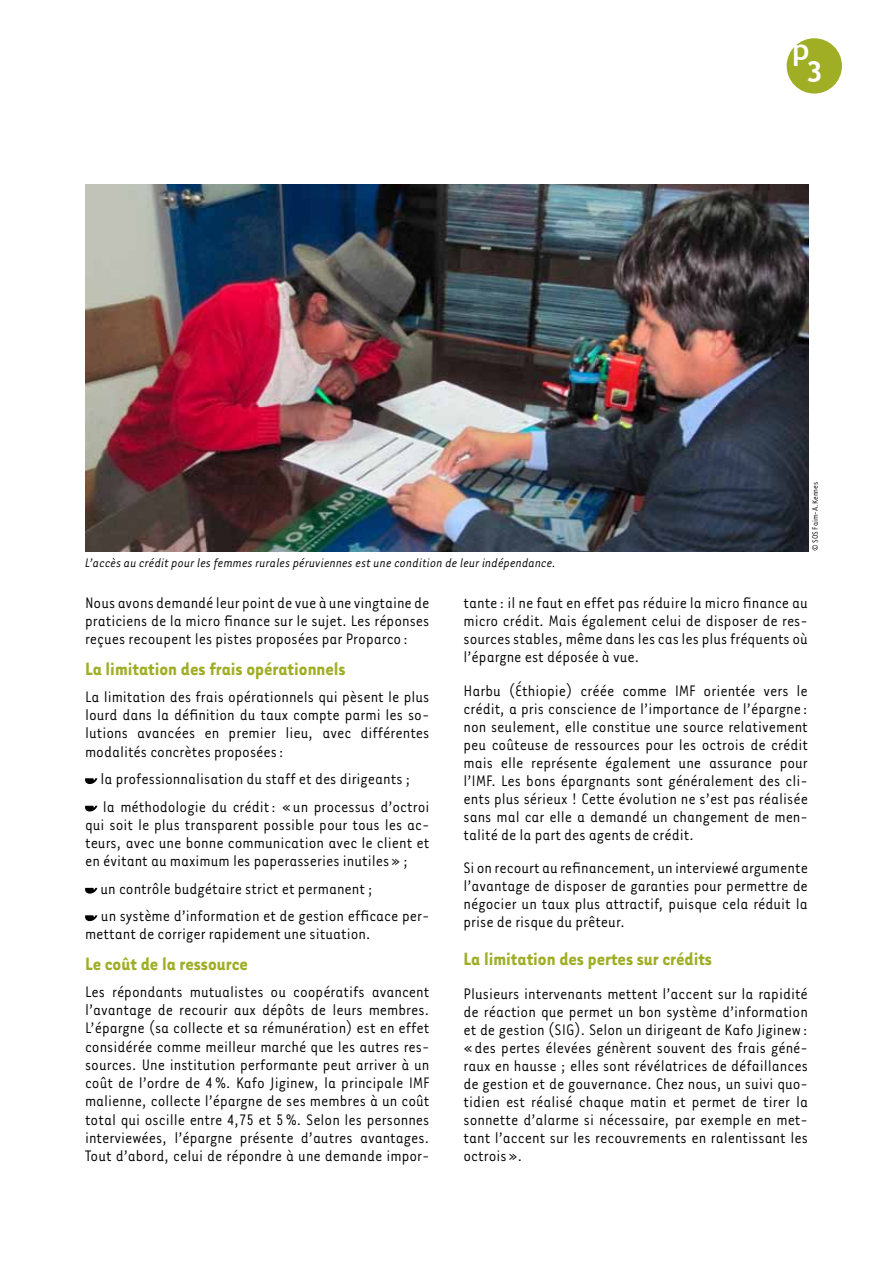
<style>
.page{position:relative;width:893px;height:1263px;background:#fff}
.page>*{position:absolute;margin:0;border:0;box-sizing:border-box;transform-origin:0 0}
.t1{font:700 29.25px/22.5px "Trebuchet MS";color:#fff;text-align:center}
.t2{font:700 20.55px "Tarzana Narrow";color:#9fae25}
.t3{font:17.55px/18px "Tarzana Narrow";color:#000;text-align:justify}
.t4{font:italic 14.25px "Tarzana Narrow";color:#000}
.t5{font:9px "Tarzana Narrow";color:#000}
</style>
<div class="page">
<div style="left:787px;top:38px;width:55px;height:56px;background:#9fae25;border-radius:50%"></div>
<svg style="left:85px;top:778px;width:12px;height:6px"></svg>
<svg style="left:85px;top:806px;width:12px;height:5px"></svg>
<svg style="left:85px;top:888px;width:12px;height:6px"></svg>
<svg style="left:85px;top:915px;width:12px;height:6px"></svg>
<img style="left:86px;top:184px;width:722px;height:367px">
<h1 class="t1" style="left:792px;top:38px;width:32px">p<br>3</h1>
<p class="t4" style="left:85px;top:554px;width:473px">L’accès au crédit pour les femmes rurales péruviennes est une condition de leur indépendance.</p>
<p class="t5" style="left:810px;top:551px;width:71px;rotate:-90deg">©SOS Faim-A.Kennes</p>
<p class="t3" style="left:85px;top:593px;width:346px">Nous avons demandé leur point de vue à une vingtaine de praticiens de la micro finance sur le sujet. Les réponses reçues recoupent les pistes proposées par Proparco :</p>
<p class="t2" style="left:85px;top:656px;width:262px">La limitation des frais opérationnels</p>
<p class="t3" style="left:85px;top:687px;width:346px">La limitation des frais opérationnels qui pèsent le plus lourd dans la définition du taux compte parmi les so&shy;lutions avancées en premier lieu, avec différentes modalités concrètes proposées:</p>
<p class="t3" style="left:101px;top:764px;width:330px;line-height:27.5px">la professionnalisation du staff et des dirigeants ;<br>la méthodologie du crédit: «un processus d’octroi</p>
<p class="t3" style="left:85px;top:815px;width:346px">qui soit le plus transparent possible pour tous les ac&shy;teurs, avec une bonne communication avec le client et en évitant au maximum les paperasseries inutiles» ;</p>
<p class="t3" style="left:101px;top:874px;width:330px;line-height:27.5px">un contrôle budgétaire strict et permanent ;<br>un système d’information et de gestion efficace per-</p>
<p class="t3" style="left:85px;top:924px;width:287px">mettant de corriger rapidement une situation.</p>
<p class="t2" style="left:85px;top:951px;width:164px">Le coût de la ressource</p>
<p class="t3" style="left:85px;top:982px;width:346px">Les répondants mutualistes ou coopératifs avancent l’avantage de recourir aux dépôts de leurs membres.<br>L’épargne (sa collecte et sa rémunération) est en effet considérée comme meilleur marché que les autres res&shy;sources. Une institution performante peut arriver à un coût de l’ordre de 4%. Kafo Jiginew, la principale IMF malienne, collecte l’épargne de ses membres à un coût total qui oscille entre 4,75 et 5%. Selon les personnes interviewées, l’épargne présente d’autres avantages.<br>Tout d’abord, celui de répondre à une demande impor-</p>
<p class="t3" style="left:463px;top:593px;width:346px">tante : il ne faut en effet pas réduire la micro finance au micro crédit. Mais également celui de disposer de res&shy;sources stables, même dans les cas les plus fréquents où l’épargne est déposée à vue.</p>
<p class="t3" style="left:463px;top:680px;width:346px">Harbu (éthiopie) créée comme IMF orientée vers le crédit, a pris conscience de l’importance de l’épargne : non seulement, elle constitue une source relativement peu coûteuse de ressources pour les octrois de crédit mais elle représente également une assurance pour l’IMF. Les bons épargnants sont généralement des cli&shy;ents plus sérieux ! Cette évolution ne s’est pas réalisée sans mal car elle a demandé un changement de men&shy;talité de la part des agents de crédit.</p>
<p class="t3" style="left:463px;top:858px;width:346px">Si on recourt au refinancement, un interviewé argumente l’avantage de disposer de garanties pour permettre de négocier un taux plus attractif, puisque cela réduit la prise de risque du prêteur.</p>
<p class="t2" style="left:463px;top:946px;width:250px">La limitation des pertes sur crédits</p>
<p class="t3" style="left:463px;top:984px;width:346px">Plusieurs intervenants mettent l’accent sur la rapidité de réaction que permet un bon système d’information et de gestion (SIG). Selon un dirigeant de Kafo Jiginew: «des pertes élevées génèrent souvent des frais géné&shy;raux en hausse ; elles sont révélatrices de défaillances de gestion et de gouvernance. Chez nous, un suivi quo&shy;tidien est réalisé chaque matin et permet de tirer la sonnette d’alarme si nécessaire, par exemple en met&shy;tant l’accent sur les recouvrements en ralentissant les octrois».</p>
</div>
